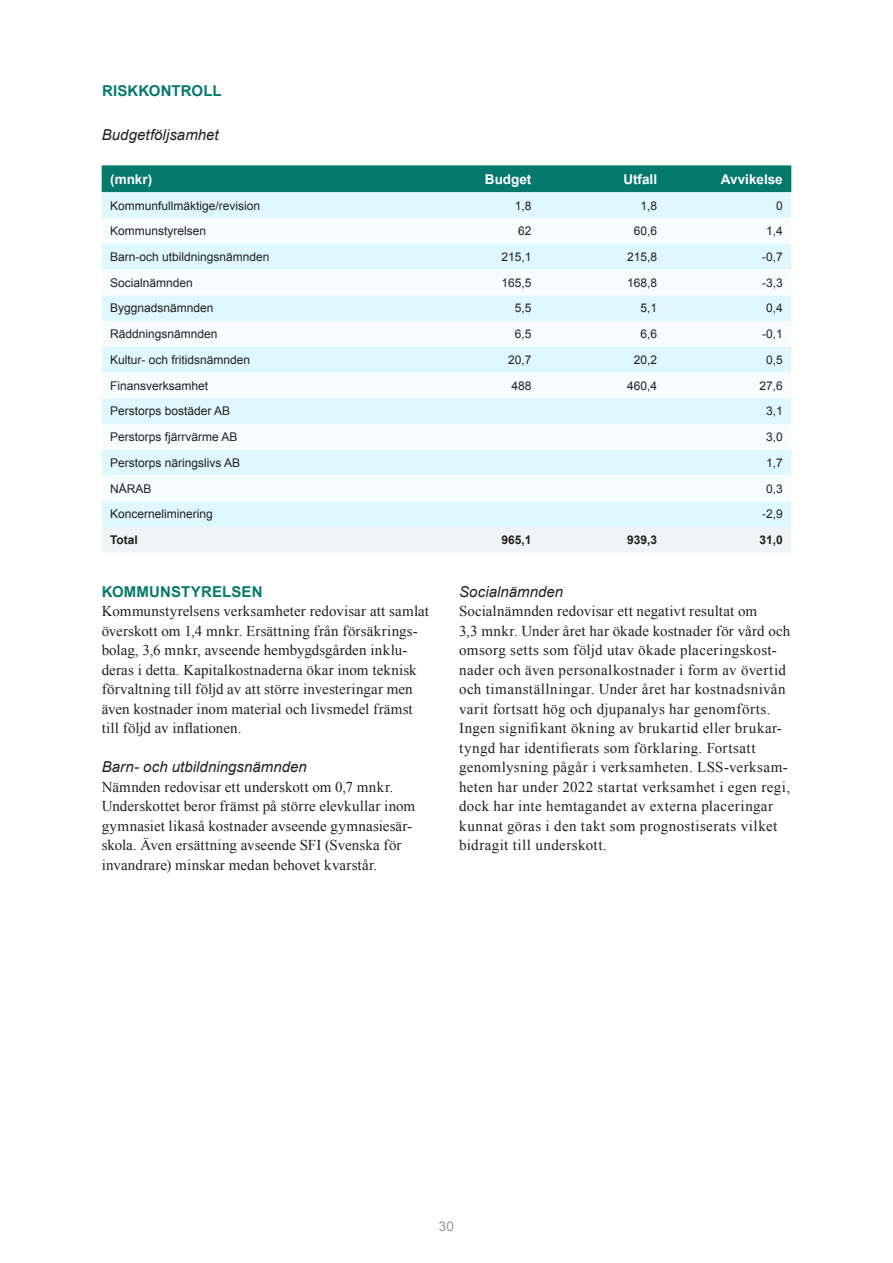
<style>
.page{position:relative;width:893px;height:1263px;background:#fff}
.page>*{position:absolute;margin:0;border:0;box-sizing:border-box;transform-origin:0 0}
.t1{font:15px/19.5px "Times New Roman";letter-spacing:.02em;color:#231f20}
.t2{font:italic 15px "Arial";color:#231f20}
.t3{font:700 15px "Arial";letter-spacing:.005em;color:#06796d}
.t4{font:700 13.5px "Arial";color:#fff}
.t5{font:13.5px "Arial";color:#939598}
.t6{font:12px "Arial";color:#231f20}
.t7{font:700 12px "Arial";color:#231f20}
</style>
<div class="page">
<div style="left:102px;top:165px;width:689px;height:27px;background:#06796d"></div>
<div style="left:102px;top:192px;width:689px;height:335px;background:#def8fd"></div>
<svg style="left:102px;top:218px;width:689px;height:283px"></svg>
<div style="left:102px;top:527px;width:689px;height:26px;background:#eef5f4"></div>
<p class="t3" style="left:102px;top:81px;width:121px">RISKKONTROLL</p>
<p class="t2" style="left:102px;top:125px;width:119px">Budgetföljsamhet</p>
<p class="t4" style="left:110px;top:170px;width:43px">(mnkr)</p>
<p class="t4" style="left:485px;top:170px;width:48px">Budget</p>
<p class="t4" style="left:623px;top:170px;width:35px">Utfall</p>
<p class="t4" style="left:721px;top:170px;width:63px">Avvikelse</p>
<p class="t6" style="left:110px;top:197px;width:152px">Kommunfullmäktige/revision</p>
<p class="t6" style="left:515px;top:197px;width:18px">1,8</p>
<p class="t6" style="left:640px;top:197px;width:18px">1,8</p>
<p class="t6" style="left:776px;top:197px;width:8px">0</p>
<p class="t6" style="left:110px;top:223px;width:98px">Kommunstyrelsen</p>
<p class="t6" style="left:518px;top:223px;width:15px">62</p>
<p class="t6" style="left:634px;top:223px;width:25px">60,6</p>
<p class="t6" style="left:766px;top:223px;width:18px">1,4</p>
<p class="t6" style="left:110px;top:249px;width:161px">Barn-och utbildningsnämnden</p>
<p class="t6" style="left:501px;top:249px;width:32px">215,1</p>
<p class="t6" style="left:627px;top:249px;width:32px">215,8</p>
<p class="t6" style="left:762px;top:249px;width:22px">-0,7</p>
<p class="t6" style="left:110px;top:275px;width:84px">Socialnämnden</p>
<p class="t6" style="left:501px;top:275px;width:32px">165,5</p>
<p class="t6" style="left:627px;top:275px;width:32px">168,8</p>
<p class="t6" style="left:762px;top:275px;width:22px">-3,3</p>
<p class="t6" style="left:110px;top:300px;width:105px">Byggnadsnämnden</p>
<p class="t6" style="left:515px;top:300px;width:18px">5,5</p>
<p class="t6" style="left:640px;top:300px;width:18px">5,1</p>
<p class="t6" style="left:766px;top:300px;width:18px">0,4</p>
<p class="t6" style="left:110px;top:326px;width:109px">Räddningsnämnden</p>
<p class="t6" style="left:515px;top:326px;width:18px">6,5</p>
<p class="t6" style="left:640px;top:326px;width:18px">6,6</p>
<p class="t6" style="left:762px;top:326px;width:22px">-0,1</p>
<p class="t6" style="left:110px;top:352px;width:142px">Kultur- och fritidsnämnden</p>
<p class="t6" style="left:508px;top:352px;width:25px">20,7</p>
<p class="t6" style="left:634px;top:352px;width:25px">20,2</p>
<p class="t6" style="left:766px;top:352px;width:18px">0,5</p>
<p class="t6" style="left:110px;top:378px;width:100px">Finansverksamhet</p>
<p class="t6" style="left:511px;top:378px;width:22px">488</p>
<p class="t6" style="left:627px;top:378px;width:32px">460,4</p>
<p class="t6" style="left:759px;top:378px;width:25px">27,6</p>
<p class="t6" style="left:110px;top:403px;width:122px">Perstorps bostäder AB</p>
<p class="t6" style="left:766px;top:403px;width:18px">3,1</p>
<p class="t6" style="left:110px;top:429px;width:129px">Perstorps fjärrvärme AB</p>
<p class="t6" style="left:766px;top:429px;width:18px">3,0</p>
<p class="t6" style="left:110px;top:455px;width:132px">Perstorps näringslivs AB</p>
<p class="t6" style="left:766px;top:455px;width:18px">1,7</p>
<p class="t6" style="left:110px;top:481px;width:43px">NÅRAB</p>
<p class="t6" style="left:766px;top:481px;width:18px">0,3</p>
<p class="t6" style="left:110px;top:506px;width:104px">Koncerneliminering</p>
<p class="t6" style="left:762px;top:506px;width:22px">-2,9</p>
<p class="t7" style="left:110px;top:532px;width:29px">Total</p>
<p class="t7" style="left:501px;top:532px;width:32px">965,1</p>
<p class="t7" style="left:627px;top:532px;width:32px">939,3</p>
<p class="t7" style="left:759px;top:532px;width:25px">31,0</p>
<p class="t3" style="left:102px;top:581px;width:162px">KOMMUNSTYRELSEN</p>
<p class="t1" style="left:102px;top:601px;width:329px">Kommunstyrelsens verksamheter redovisar att samlat överskott om 1,4 mnkr. Ersättning från försäkrings&shy;bolag, 3,6 mnkr, avseende hembygdsgården inklu&shy;deras i detta. Kapitalkostnaderna ökar inom teknisk förvaltning till följd av att större investeringar men även kostnader inom material och livsmedel främst till-följd-av-inflationen.</p>
<p class="t2" style="left:102px;top:757px;width:206px">Barn- och utbildningsnämnden</p>
<p class="t1" style="left:102px;top:777px;width:315px">Nämnden redovisar ett underskott om 0,7 mnkr.<br>Underskottet beror främst på större elevkullar inom gymnasiet likaså kostnader avseende gymnasiesär&shy;skola. Även ersättning avseende SFI (Svenska för invandrare) minskar medan behovet kvarstår.</p>
<p class="t2" style="left:459px;top:582px;width:105px">Socialnämnden</p>
<p class="t1" style="left:459px;top:601px;width:333px">Socialnämnden redovisar ett negativt resultat om<br>3,3 mnkr. Under året har ökade kostnader för vård och omsorg setts som följd utav ökade placeringskost&shy;nader och även personalkostnader i form av övertid och timanställningar. Under året har kostnadsnivån varit fortsatt hög och djupanalys har genomförts.<br>Ingen-signifikant-ökning-av-brukartid-eller-brukar&shy;tyngd-har-identifierats-som-förklaring.-Fortsatt&shy;genomlysning pågår i verksamheten. LSS-verksam&shy;heten har under 2022 startat verksamhet i egen regi, dock har inte hemtagandet av externa placeringar kunnat göras i den takt som prognostiserats vilket bidragit till underskott.</p>
<p class="t5" style="left:439px;top:1218px;width:17px">30</p>
</div>
